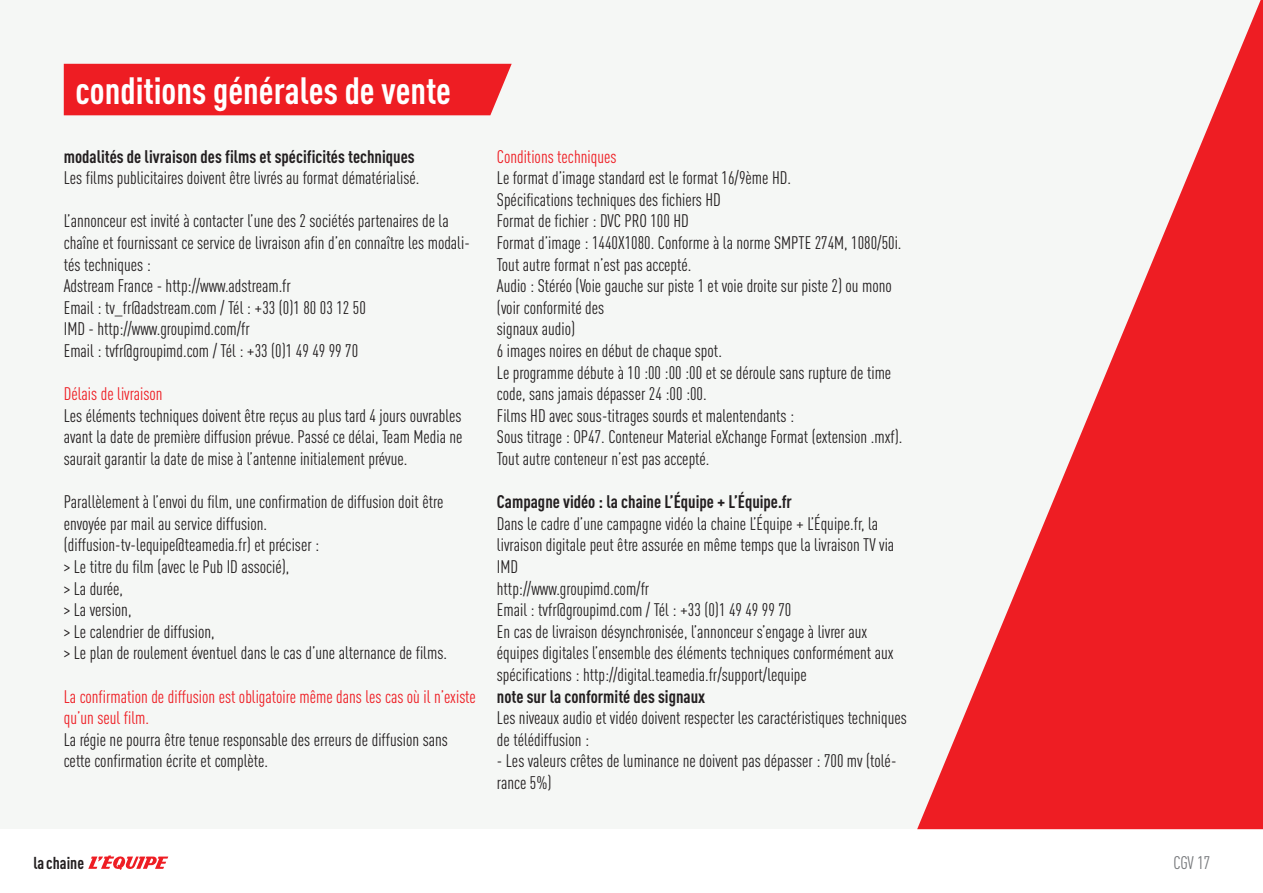
<style>
.page{position:relative;width:1263px;height:893px;background:#f5f7f5}
.page>*{position:absolute;margin:0;border:0;box-sizing:border-box;transform-origin:0 0}
.t1{font:700 condensed 37.5px "DINOT";color:#fff}
.t2{font:condensed 18px/21.6px "DINOT";color:#231f20}
.t3{font:700 condensed 18px "DINOT";color:#231f20}
.t4{font:condensed 18px/21.6px "DINOT";color:#ee1d23}
.t5{font:condensed 18px "DINOT";color:#76787b}
.t6{font:700 condensed 17.1px "DINOT";color:#231f20}
</style>
<div class="page">
<div style="left:0;top:829px;width:1263px;height:64px;background:#fff"></div>
<svg style="left:88px;top:855px;width:80px;height:15px"></svg>
<div style="left:64px;top:64px;width:448px;height:51px;background:#ee1d23"></div>
<svg style="left:917px;top:0;width:346px;height:829px;fill:#ee1d23"></svg>
<p class="t1" style="left:75px;top:63px;width:377px">conditions générales de vente</p>
<p class="t3" style="left:64px;top:143px;width:352px">modalités de livraison des films et spécificités techniques</p>
<p class="t2" style="left:64px;top:166px;width:357px">Les films publicitaires doivent être livrés au format dématérialisé.</p>
<p class="t2" style="left:64px;top:209px;width:407px">L’annonceur est invité à contacter l’une des 2 sociétés partenaires de la chaîne et fournissant ce service de livraison afin d’en connaître les modali&shy;tés techniques :</p>
<p class="t2" style="left:64px;top:274px;width:229px">Adstream France - http://www.adstream.fr</p>
<p class="t2" style="left:64px;top:296px;width:304px">Email : tv_fr@adstream.com / Tél : +33 (0)1 80 03 12 50</p>
<p class="t2" style="left:64px;top:317px;width:188px">IMD - http://www.groupimd.com/fr</p>
<p class="t2" style="left:64px;top:339px;width:296px">Email : tvfr@groupimd.com / Tél : +33 (0)1 49 49 99 70</p>
<p class="t4" style="left:64px;top:382px;width:100px">Délais de livraison</p>
<p class="t2" style="left:64px;top:404px;width:400px;text-align:justify">Les éléments techniques doivent être reçus au plus tard 4 jours ouvrables avant la date de première diffusion prévue. Passé ce délai, Team Media ne saurait garantir la date de mise à l’antenne initialement prévue.</p>
<p class="t2" style="left:64px;top:490px;width:381px">Parallèlement à l’envoi du film, une confirmation de diffusion doit être envoyée par mail au service diffusion.</p>
<p class="t2" style="left:64px;top:533px;width:257px">(diffusion-tv-lequipe@teamedia.fr) et préciser :</p>
<p class="t2" style="left:64px;top:555px;width:227px">&gt; Le titre du film (avec le Pub ID associé),</p>
<p class="t2" style="left:64px;top:576px;width:61px">&gt; La durée,</p>
<p class="t2" style="left:64px;top:598px;width:69px">&gt; La version,</p>
<p class="t2" style="left:64px;top:620px;width:152px">&gt; Le calendrier de diffusion,</p>
<p class="t2" style="left:64px;top:641px;width:385px">&gt; Le plan de roulement éventuel dans le cas d’une alternance de films.</p>
<p class="t4" style="left:64px;top:684px;width:414px">La confirmation de diffusion est obligatoire même dans les cas où il n’existe qu’un seul film.</p>
<p class="t2" style="left:64px;top:728px;width:386px">La régie ne pourra être tenue responsable des erreurs de diffusion sans cette confirmation écrite et complète.</p>
<p class="t4" style="left:497px;top:144px;width:121px">Conditions techniques</p>
<p class="t2" style="left:497px;top:166px;width:296px">Le format d’image standard est le format 16/9ème HD.</p>
<p class="t2" style="left:497px;top:188px;width:225px">Spécifications techniques des fichiers HD</p>
<p class="t2" style="left:497px;top:209px;width:193px">Format de fichier : DVC PRO 100 HD</p>
<p class="t2" style="left:497px;top:231px;width:406px">Format d’image : 1440X1080. Conforme à la norme SMPTE 274M, 1080/50i.<br>Tout autre format n’est pas accepté.</p>
<p class="t2" style="left:497px;top:274px;width:396px">Audio : Stéréo (Voie gauche sur piste 1 et voie droite sur piste 2) ou mono (voir conformité des</p>
<p class="t2" style="left:497px;top:317px;width:80px">signaux audio)</p>
<p class="t2" style="left:497px;top:339px;width:226px">6 images noires en début de chaque spot.</p>
<p class="t2" style="left:497px;top:360px;width:396px">Le programme débute à 10 :00 :00 :00 et se déroule sans rupture de time code, sans jamais dépasser 24 :00 :00.</p>
<p class="t2" style="left:497px;top:404px;width:299px">Films HD avec sous-titrages sourds et malentendants :</p>
<p class="t2" style="left:497px;top:425px;width:407px">Sous titrage : OP47. Conteneur Material eXchange Format (extension .mxf).<br>Tout autre conteneur n’est pas accepté.</p>
<p class="t3" style="left:497px;top:489px;width:296px">Campagne vidéo : la chaine L’Équipe + L’Équipe.fr</p>
<p class="t2" style="left:497px;top:512px;width:399px">Dans le cadre d’une campagne vidéo la chaine L’Équipe + L’Équipe.fr, la livraison digitale peut être assurée en même temps que la livraison TV via<br>IMD</p>
<p class="t2" style="left:497px;top:576px;width:154px">http://www.groupimd.com/fr</p>
<p class="t2" style="left:497px;top:598px;width:296px">Email : tvfr@groupimd.com / Tél : +33 (0)1 49 49 99 70</p>
<p class="t2" style="left:497px;top:620px;width:398px">En cas de livraison désynchronisée, l’annonceur s’engage à livrer aux équipes digitales l’ensemble des éléments techniques conformément aux spécifications : http://digital.teamedia.fr/support/lequipe</p>
<p class="t3" style="left:497px;top:683px;width:210px">note sur la conformité des signaux</p>
<p class="t2" style="left:497px;top:706px;width:411px">Les niveaux audio et vidéo doivent respecter les caractéristiques techniques de télédiffusion :</p>
<p class="t2" style="left:497px;top:749px;width:401px">- Les valeurs crêtes de luminance ne doivent pas dépasser : 700 mv (tolé&shy;rance 5%)</p>
<p class="t6" style="left:33px;top:850px;width:52px">lachaine</p>
<p class="t5" style="left:1173px;top:850px;width:39px">CGV 17</p>
</div>
